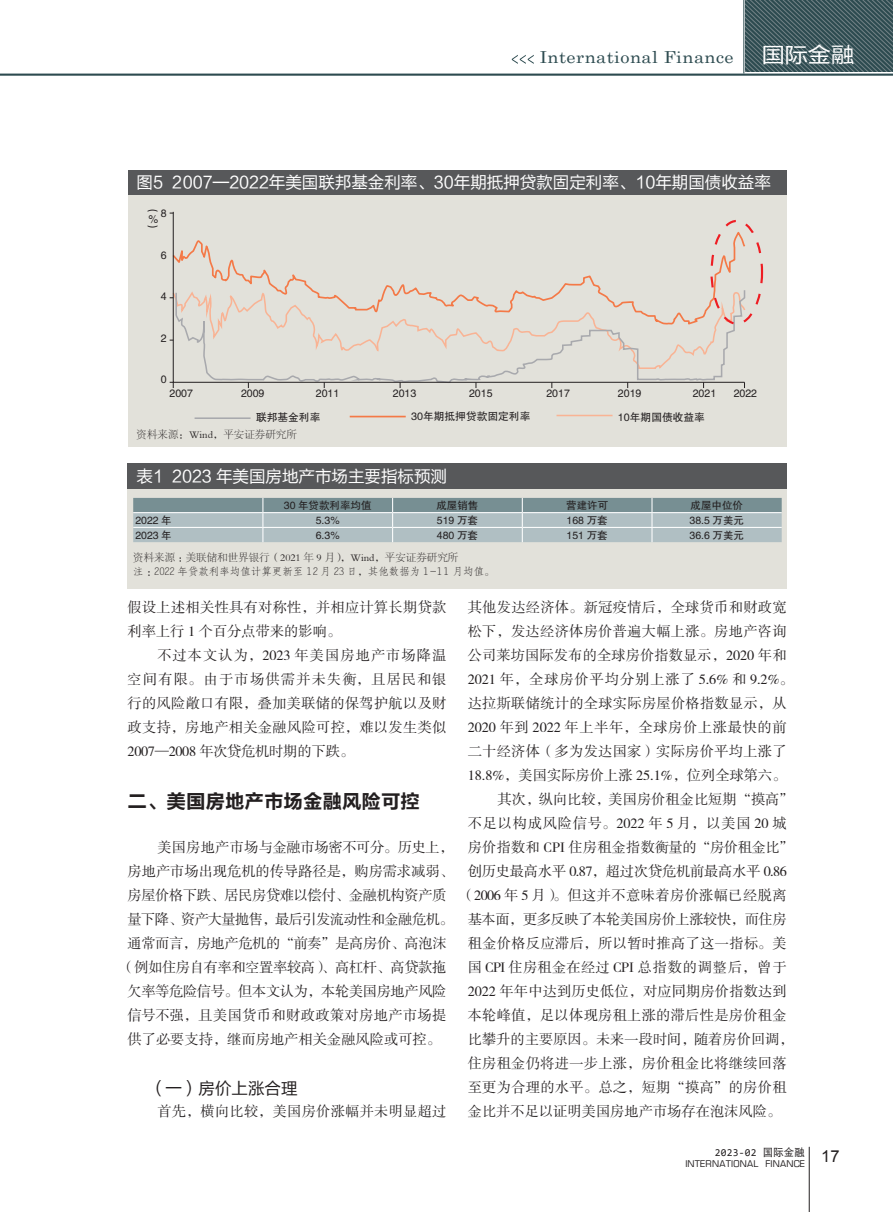
<style>
.page{position:relative;width:893px;height:1212px;background:#fff}
.page>*{position:absolute;margin:0;border:0;box-sizing:border-box;transform-origin:0 0}
.t1{font:21px "FZLTHJW GB1 0";color:#fff;scale:1.1 1}
.t2{font:19.5px "FZLTCHK GBK1 0";color:#231f20}
.t3{font:16.5px "FZLTHK GBK1 0";color:#fff}
.t4{font:16.5px "Century Schoolbook";letter-spacing:.025em;color:#2d4b50;scale:1.1 1}
.t5{font:16.5px "FZLTHK GBK1 0";color:#231f20}
.t6{font:14.25px/24px "FZSSJW GB1 0";letter-spacing:.01em;color:#231f20}
.t7{font:14.25px "FZSSJW GB1 0";letter-spacing:-.025em;color:#231f20}
.t8{font:14.25px "FZSSJW GB1 0";letter-spacing:.065em;color:#231f20}
.t9{font:14.25px "FZSSJW GB1 0";letter-spacing:-.015em;color:#231f20}
.t10{font:14.25px "FZSSJW GB1 0";letter-spacing:.045em;color:#231f20}
.t11{font:14.25px "FZSSJW GB1 0";letter-spacing:-.04em;color:#231f20}
.t12{font:14.25px "FZSSJW GB1 0";letter-spacing:.055em;color:#231f20}
.t13{font:11.25px/8.7px "FZHTJW GB1 0";color:#231f20;text-align:justify}
.t14{font:10.8px "FZHTJW GB1 0";color:#231f20}
.t15{font:10.5px "FZHTJW GB1 0";color:#231f20}
.t16{font:10.5px "FZSYJW GB1 0";color:#231f20}
.t17{font:10.5px "FZFSJW GB1 0";color:#231f20}
.t18{font:10.5px "Consolas";letter-spacing:.025em;color:#231f20}
.t19{font:9px "Eurostile";letter-spacing:.025em;color:#231f20}
.s1{font-family:"DFP Hei W5 GB"}
</style>
<div class="page">
<svg style="left:746px;top:0;width:147px;height:72px;background:#425c60"></svg>
<svg style="left:512px;top:55px;width:22px;height:9px"></svg>
<hr style="left:0;top:74px;width:893px;height:2px;background:#2d4b50">
<hr style="left:743px;top:0;width:1px;height:73px;background:#2d4b50">
<hr style="left:809px;top:1147px;width:1px;height:65px;background:#231f20">
<div style="left:128px;top:186px;width:659px;height:260px;background:#e2e1da"></div>
<div style="left:128px;top:171px;width:659px;height:24px;background:#57585a"></div>
<hr style="left:350px;top:416px;width:56px;height:1px;background:#f47947">
<hr style="left:556px;top:415px;width:56px;height:1px;background:#f9b394">
<hr style="left:195px;top:417px;width:56px;height:2px;background:#a8a9ad">
<svg style="left:173px;top:211px;width:572px;height:172px"></svg>
<svg style="left:170px;top:382px;width:4px;height:6px"></svg>
<div style="left:128px;top:477px;width:659px;height:112px;background:#e2e1da"></div>
<div style="left:128px;top:463px;width:659px;height:26px;background:#57585a"></div>
<svg style="left:133px;top:498px;width:649px;height:44px;background:#a2b3b7"></svg>
<p class="t4" style="left:540px;top:43px;width:178px">International Finance</p>
<h1 class="t1" style="left:762px;top:44px;width:85px">国际金融</h1>
<p class="t3" style="left:136px;top:174px;width:636px">图5 2007—2022年美国联邦基金利率、30年期抵押贷款固定利率、10年期国债收益率</p>
<p class="t14" style="left:161px;top:208px;width:7px">8</p>
<p class="t14" style="left:161px;top:249px;width:7px">6</p>
<p class="t14" style="left:161px;top:290px;width:7px">4</p>
<p class="t14" style="left:161px;top:332px;width:7px">2</p>
<p class="t14" style="left:161px;top:373px;width:7px">0</p>
<p class="t14" style="left:169px;top:387px;width:25px">2007</p>
<p class="t14" style="left:241px;top:387px;width:25px">2009</p>
<p class="t14" style="left:316px;top:387px;width:25px">2011</p>
<p class="t14" style="left:393px;top:387px;width:25px">2013</p>
<p class="t14" style="left:469px;top:387px;width:25px">2015</p>
<p class="t14" style="left:546px;top:387px;width:25px">2017</p>
<p class="t14" style="left:618px;top:387px;width:25px">2019</p>
<p class="t14" style="left:693px;top:387px;width:25px">2021</p>
<p class="t14" style="left:256px;top:412px;width:66px">联邦基金利率</p>
<p class="t14" style="left:411px;top:410px;width:121px">30年期抵押贷款固定利率</p>
<p class="t14" style="left:618px;top:411px;width:89px">10年期国债收益率</p>
<p class="t13" style="left:147px;top:206px;width:12px">︵ % ︶</p>
<p class="t14" style="left:734px;top:387px;width:25px">2022</p>
<p class="t16" style="left:136px;top:429px;width:162px">资料来源：Wind，平安证券研究所</p>
<p class="t3" style="left:137px;top:467px;width:312px">表1 2023 年美国房地产市场主要指标预测</p>
<p class="t15" style="left:284px;top:500px;width:89px">30 年贷款利率均值</p>
<p class="t15" style="left:436px;top:500px;width:43px">成屋销售</p>
<p class="t15" style="left:566px;top:500px;width:43px">营建许可</p>
<p class="t15" style="left:691px;top:500px;width:54px">成屋中位价</p>
<p class="t15" style="left:135px;top:514px;width:38px">2022 年</p>
<p class="t15" style="left:316px;top:514px;width:25px">5.3%</p>
<p class="t15" style="left:437px;top:514px;width:43px">519 万套</p>
<p class="t15" style="left:567px;top:514px;width:43px">168 万套</p>
<p class="t15" style="left:690px;top:514px;width:56px">38.5 万美元</p>
<p class="t15" style="left:135px;top:529px;width:38px">2023 年</p>
<p class="t15" style="left:316px;top:529px;width:25px">6.3%</p>
<p class="t15" style="left:437px;top:529px;width:43px">480 万套</p>
<p class="t15" style="left:567px;top:529px;width:43px">151 万套</p>
<p class="t15" style="left:690px;top:529px;width:56px">36.6 万美元</p>
<p class="t16" style="left:133px;top:552px;width:327px">资料来源：美联储和世界银行（2021 年 9 月），Wind，平安证券研究所</p>
<p class="t17" style="left:133px;top:565px;width:363px">注：2022 年贷款利率均值计算更新至 12 月 23 日，其他数据为 1-11 月均值。</p>
<p class="t6" style="left:128px;top:596px;width:320px">假设上述相关性具有对称性，并相应计算长期贷款利率上行 1 个百分点带来的影响。</p>
<p class="t6" style="left:128px;top:644px;width:320px;text-align:justify;text-indent:30px">不过本文认为，2023 年美国房地产市场降温空间有限。由于市场供需并未失衡，且居民和银行的风险敞口有限，叠加美联储的保驾护航以及财政支持，房地产相关金融风险可控，难以发生类似2007—2008 年次贷危机时期的下跌。</p>
<h2 class="t2" style="left:128px;top:791px;width:294px">二、美国房地产市场金融风险可控</h2>
<p class="t7" style="left:157px;top:839px;width:298px">美国房地产市场与金融市场密不可分。历史上，</p>
<p class="t6" style="left:128px;top:860px;width:328px">房地产市场出现危机的传导路径是，购房需求减弱、</p>
<p class="t7" style="left:128px;top:887px;width:320px">房屋价格下跌、居民房贷难以偿付、金融机构资产质</p>
<p class="t11" style="left:128px;top:911px;width:328px">量下降、资产大量抛售，最后引发流动性和金融危机。</p>
<p class="t7" style="left:128px;top:935px;width:321px">通常而言，房地产危机的“前奏”是高房价、高泡沫</p>
<p class="t7" style="left:120px;top:959px;width:327px">（例如住房自有率和空置率较高）、高杠杆、高贷款拖</p>
<p class="t7" style="left:128px;top:983px;width:320px">欠率等危险信号。但本文认为，本轮美国房地产风险</p>
<p class="t6" style="left:128px;top:1004px;width:320px">信号不强，且美国货币和财政政策对房地产市场提</p>
<p class="t6" style="left:128px;top:1028px;width:315px">供了必要支持，继而房地产相关金融风险或可控。</p>
<p class="t5" style="left:149px;top:1079px;width:150px">（一）房价上涨合理</p>
<p class="t6" style="left:157px;top:1100px;width:291px">首先，横向比较，美国房价涨幅并未明显超过</p>
<p class="t6" style="left:468px;top:596px;width:320px">其他发达经济体。新冠疫情后，全球货币和财政宽</p>
<p class="t6" style="left:468px;top:620px;width:320px">松下，发达经济体房价普遍大幅上涨。房地产咨询</p>
<p class="t6" style="left:468px;top:644px;width:320px">公司莱坊国际发布的全球房价指数显示，2020 年和</p>
<p class="t8" style="left:468px;top:671px;width:328px">2021 年，全球房价平均分别上涨了 5.6% 和 9.2%。</p>
<p class="t6" style="left:468px;top:692px;width:320px">达拉斯联储统计的全球实际房屋价格指数显示，从</p>
<p class="t10" style="left:468px;top:719px;width:320px">2020 年到 2022 年上半年，全球房价上涨最快的前</p>
<p class="t6" style="left:468px;top:740px;width:320px">二十经济体（多为发达国家）实际房价平均上涨了</p>
<p class="t6" style="left:468px;top:764px;width:320px">18.8%，美国实际房价上涨 25.1%，位列全球第六。</p>
<p class="t6" style="left:497px;top:788px;width:298px">其次，纵向比较，美国房价租金比短期“摸高”</p>
<p class="t12" style="left:468px;top:815px;width:320px">不足以构成风险信号。2022 年 5 月，以美国 20 城</p>
<p class="t6" style="left:468px;top:836px;width:327px">房价指数和 CPI 住房租金指数衡量的“房价租金比”</p>
<p class="t9" style="left:468px;top:863px;width:320px">创历史最高水平 0.87，超过次贷危机前最高水平 0.86</p>
<p class="t6" style="left:461px;top:884px;width:327px">（2006 年 5 月）。但这并不意味着房价涨幅已经脱离</p>
<p class="t7" style="left:468px;top:911px;width:320px">基本面，更多反映了本轮美国房价上涨较快，而住房</p>
<p class="t6" style="left:468px;top:932px;width:320px">租金价格反应滞后，所以暂时推高了这一指标。美</p>
<p class="t6" style="left:468px;top:956px;width:320px">国 CPI 住房租金在经过 CPI 总指数的调整后，曾于</p>
<p class="t6" style="left:468px;top:980px;width:320px">2022 年年中达到历史低位，对应同期房价指数达到</p>
<p class="t6" style="left:468px;top:1004px;width:320px">本轮峰值，足以体现房租上涨的滞后性是房价租金</p>
<p class="t6" style="left:468px;top:1028px;width:328px">比攀升的主要原因。未来一段时间，随着房价回调，</p>
<p class="t6" style="left:468px;top:1052px;width:320px">住房租金仍将进一步上涨，房价租金比将继续回落</p>
<p class="t6" style="left:468px;top:1076px;width:320px">至更为合理的水平。总之，短期“摸高”的房价租</p>
<p class="t6" style="left:468px;top:1100px;width:315px">金比并不足以证明美国房地产市场存在泡沫风险。</p>
<p class="t18" style="left:715px;top:1145px;width:92px">2023-02 <span class="s1">国际金融</span></p>
<p class="t19" style="left:685px;top:1158px;width:156px">INTERNATIONAL FINANCE <sup>17</sup></p>
</div>
